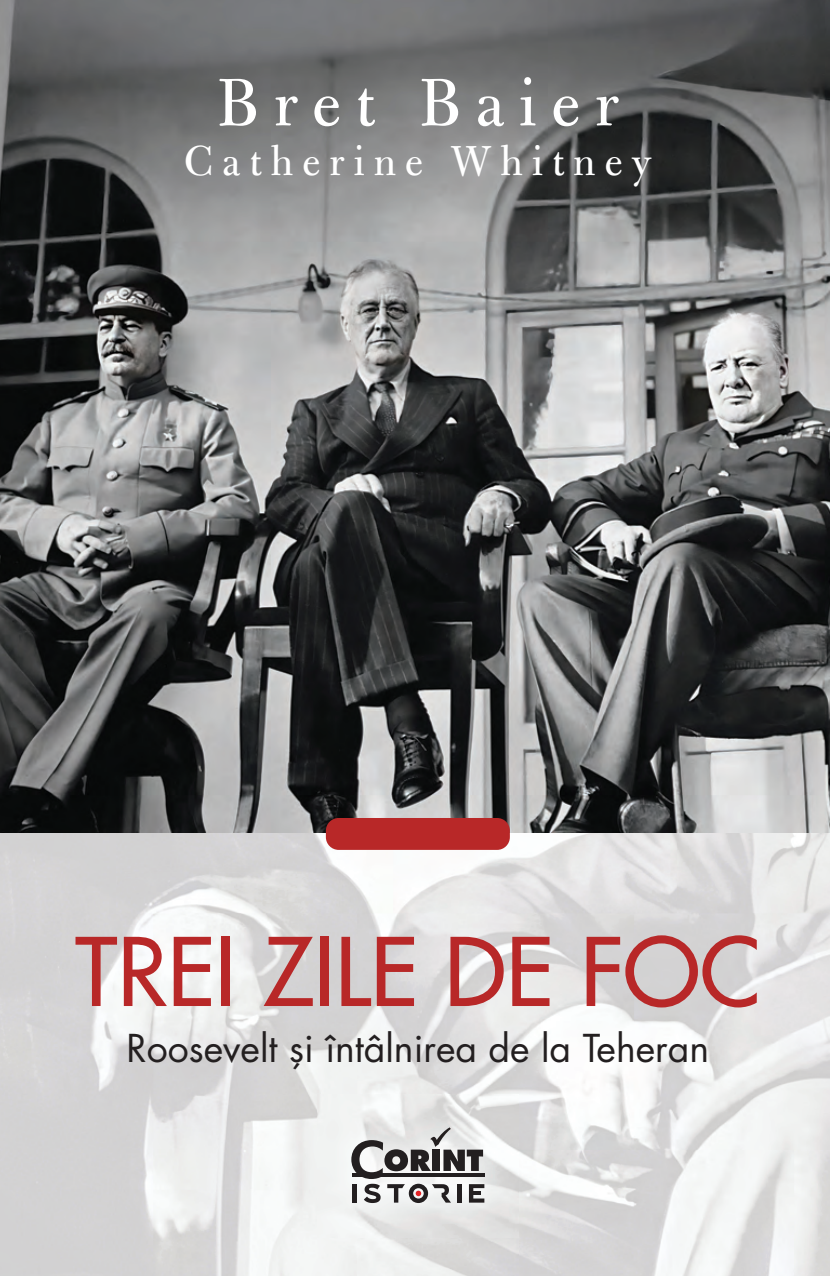
<style>
.page{position:relative;width:830px;height:1276px;background:#fff}
.page>*{position:absolute;margin:0;border:0;box-sizing:border-box;transform-origin:0 0}
.t1{font:500 91.8px "Futura Std";color:#b82828}
.t2{font:72px "Bulmer MT Std";letter-spacing:.2em;color:#fff}
.t3{font:45px "Bulmer MT Std";letter-spacing:.2em;color:#fff}
.t4{font:37.35px "Futura Std";color:#231f20}
</style>
<div class="page">
<img style="left:0;top:833px;width:829px;height:80px">
<img style="left:0;top:913px;width:357px;height:363px">
<img style="left:357px;top:913px;width:472px;height:236px">
<img style="left:518px;top:1149px;width:311px;height:127px">
<img style="left:0;top:0;width:829px;height:833px">
<img style="left:317px;top:1095px;width:201px;height:142px">
<svg style="left:351px;top:1127px;width:133px;height:76px"></svg>
<div style="left:326px;top:818px;width:183px;height:32px;background:#b82828;border-radius:13px"></div>
<p class="t2" style="left:217px;top:62px;width:403px">Bret Baier</p>
<p class="t3" style="left:184px;top:135px;width:469px">Catherine Whitney</p>
<p class="t1" style="left:75px;top:914px;width:686px">TREI ZILE DE FOC</p>
<p class="t4" style="left:126px;top:1024px;width:583px">Roosevelt și întâlnirea de la Teheran</p>
</div>
